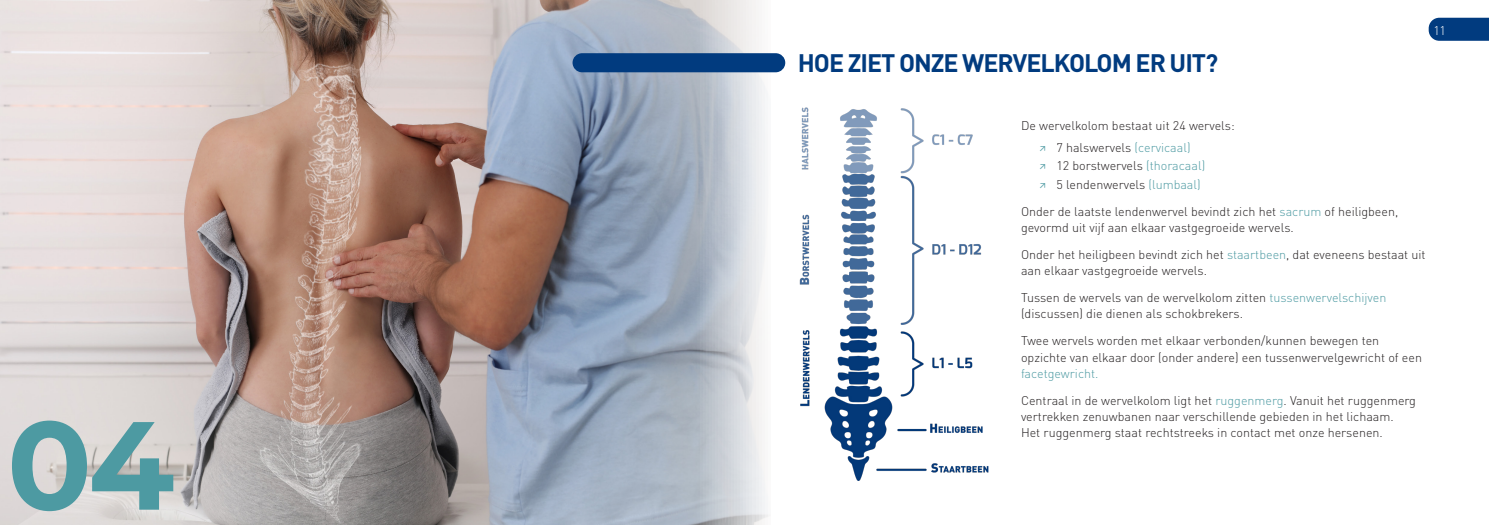
<style>
.page{position:relative;width:1489px;height:525px;background:#fff}
.page>*{position:absolute;margin:0;border:0;box-sizing:border-box;transform-origin:0 0}
.Chapter_Number_Blue{font:700 125px "Montserrat";color:#4d9aa2}
.Titel_Bold__voorkant_1__donkerblauw{font:700 25px "DINOT";letter-spacing:-.04em;color:#013b7f}
.Opsomming{font:300 12.5px/16.2px "DINOT";color:#231f20}
.t1{font:300 12.5px "DINOT";color:#fff}
.s1{font-weight:400;font-stretch:condensed;color:#4d9aa2}
.s2{color:#4d9aa2}
</style>
<div class="page">
<svg style="left:1428px;top:18px;width:60px;height:23px"></svg>
<img style="left:0;top:0;width:770px;height:524px">
<img style="left:799px;top:107px;width:189px;height:373px">
<div style="left:572px;top:53px;width:213px;height:19px;background:#013b7f;border-radius:10px"></div>
<p class="Chapter_Number_Blue" style="left:7px;top:375px;width:169px">04</p>
<p class="Titel_Bold__voorkant_1__donkerblauw" style="left:797px;top:47px;width:422px">HOE ZIET ONZE WERVELKOLOM ER UIT?</p>
<p class="t1" style="left:1433px;top:23px;width:14px">11</p>
<p class="Opsomming" style="left:1020px;top:117px;width:215px">De wervelkolom bestaat uit 24 wervels:</p>
<p class="Opsomming" style="left:1038px;top:139px;width:153px"><span class="s1">↗</span> 7 halswervels <span class="s2">(cervicaal)</span></p>
<p class="Opsomming" style="left:1038px;top:157px;width:168px"><span class="s1">↗</span> 12 borstwervels <span class="s2">(thoracaal)</span></p>
<p class="Opsomming" style="left:1038px;top:176px;width:163px"><span class="s1">↗</span> 5 lendenwervels <span class="s2">(lumbaal)</span></p>
<p class="Opsomming" style="left:1020px;top:203px;width:379px">Onder de laatste lendenwervel bevindt zich het <span class="s2">sacrum</span> of heiligbeen, gevormd uit vijf aan elkaar vastgegroeide wervels.</p>
<p class="Opsomming" style="left:1020px;top:246px;width:406px">Onder het heiligbeen bevindt zich het <span class="s2">staartbeen</span>, dat eveneens bestaat uit aan elkaar vastgegroeide wervels.</p>
<p class="Opsomming" style="left:1020px;top:289px;width:367px">Tussen de wervels van de wervelkolom zitten <span class="s2">tussenwervelschijven </span>(discussen) die dienen als schokbrekers.</p>
<p class="Opsomming" style="left:1020px;top:332px;width:402px">Twee wervels worden met elkaar verbonden/kunnen bewegen ten opzichte van elkaar door (onder andere) een tussenwervelgewricht of een <span class="s2">facetgewricht.</span></p>
<p class="Opsomming" style="left:1020px;top:391px;width:396px">Centraal in de wervelkolom ligt het <span class="s2">ruggenmerg</span>. Vanuit het ruggenmerg vertrekken zenuwbanen naar verschillende gebieden in het lichaam.</p>
<p class="Opsomming" style="left:1020px;top:424px;width:363px">Het ruggenmerg staat rechtstreeks in contact met onze hersenen.</p>
</div>
